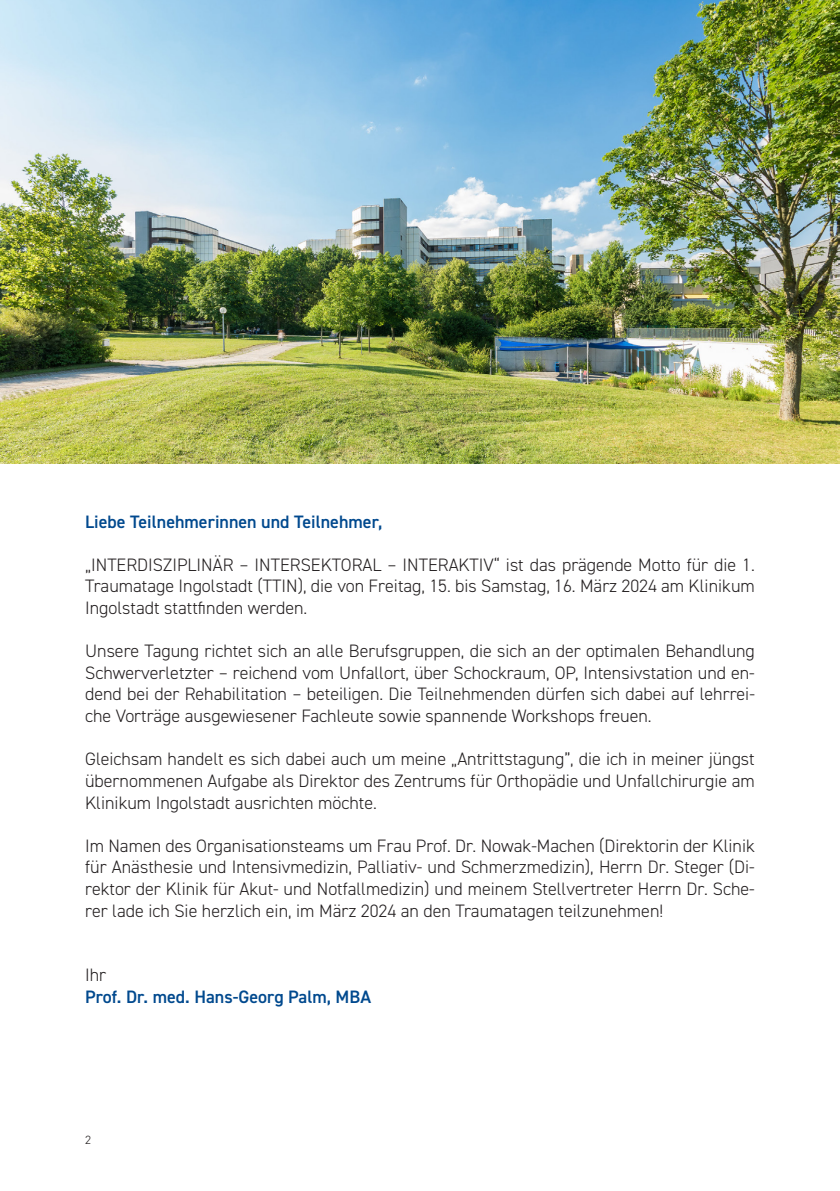
<style>
.page{position:relative;width:840px;height:1191px;background:#fff}
.page>*{position:absolute;margin:0;border:0;box-sizing:border-box;transform-origin:0 0}
.t1{font:300 18px/21.6px "DIN2014";color:#231f20;text-align:justify}
.t2{font:600 18px "DIN2014";color:#01498e}
.t3{font:300 12px "DIN2014";color:#231f20}
</style>
<div class="page">
<img style="left:0;top:0;width:839px;height:463px">
<p class="t2" style="left:85px;top:509px;width:299px">Liebe Teilnehmerinnen und Teilnehmer,</p>
<p class="t1" style="left:85px;top:554px;width:670px">„INTERDISZIPLINÄR – INTERSEKTORAL – INTERAKTIV“ ist das prägende Motto für die 1.<br>Traumatage Ingolstadt (TTIN), die von Freitag, 15. bis Samstag, 16. März 2024 am Klinikum Ingolstadt stattfinden werden.</p>
<p class="t1" style="left:85px;top:640px;width:671px">Unsere Tagung richtet sich an alle Berufsgruppen, die sich an der optimalen Behandlung Schwerverletzter – reichend vom Unfallort, über Schockraum, OP, Intensivstation und en&shy;dend bei der Rehabilitation – beteiligen. Die Teilnehmenden dürfen sich dabei auf lehrrei&shy;che Vorträge ausgewiesener Fachleute sowie spannende Workshops freuen.</p>
<p class="t1" style="left:85px;top:748px;width:670px">Gleichsam handelt es sich dabei auch um meine „Antrittstagung”, die ich in meiner jüngst übernommenen Aufgabe als Direktor des Zentrums für Orthopädie und Unfallchirurgie am Klinikum Ingolstadt ausrichten möchte.</p>
<p class="t1" style="left:85px;top:834px;width:671px">Im Namen des Organisationsteams um Frau Prof. Dr. Nowak-Machen (Direktorin der Klinik für Anästhesie und Intensivmedizin, Palliativ- und Schmerzmedizin), Herrn Dr. Steger (Di&shy;rektor der Klinik für Akut- und Notfallmedizin) und meinem Stellvertreter Herrn Dr. Sche&shy;rer lade ich Sie herzlich ein, im März 2024 an den Traumatagen teilzunehmen!</p>
<p class="t1" style="left:85px;top:964px;width:23px">Ihr</p>
<p class="t2" style="left:85px;top:984px;width:287px">Prof. Dr. med. Hans-Georg Palm, MBA</p>
<p class="t3" style="left:85px;top:1132px;width:7px">2</p>
</div>
